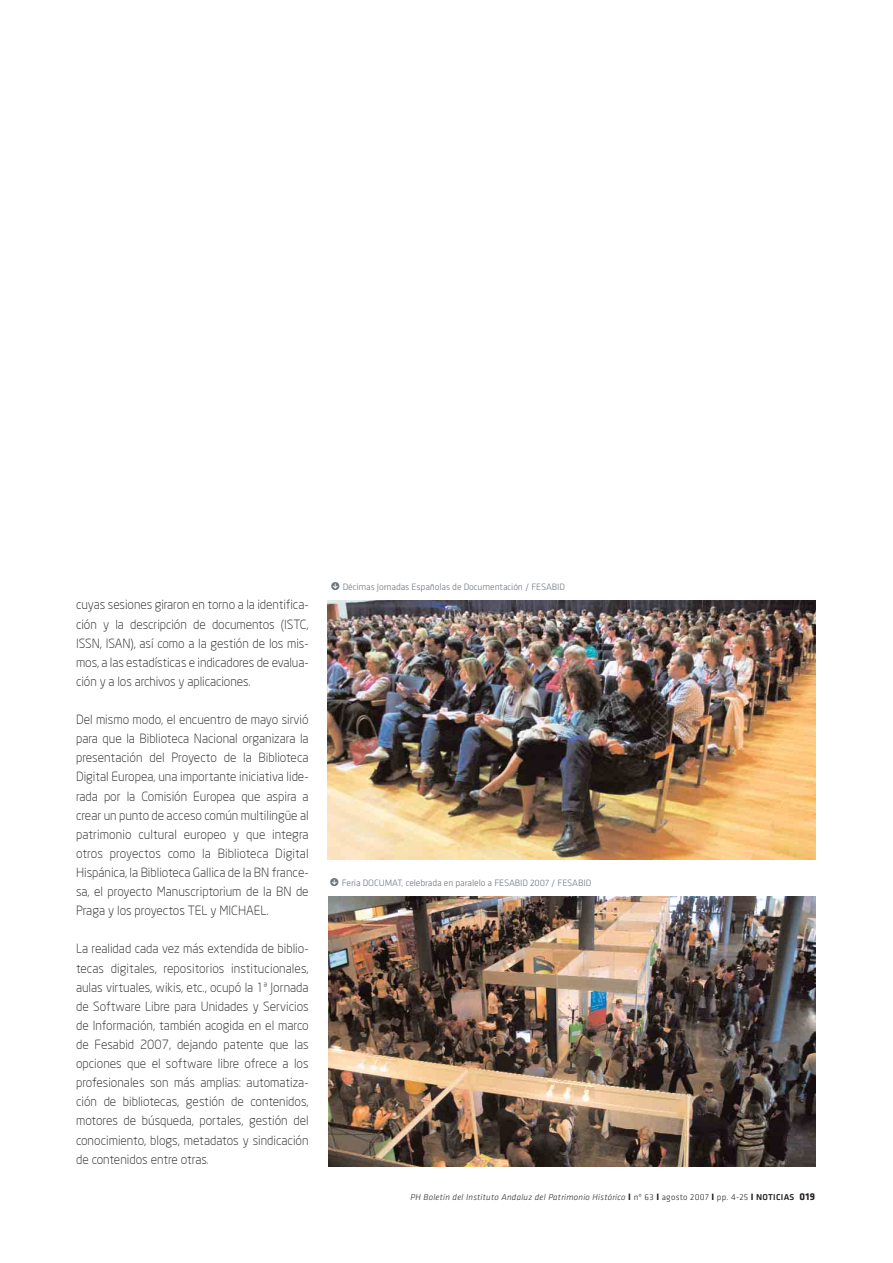
<style>
.page{position:relative;width:893px;height:1263px;background:#fff}
.page>*{position:absolute;margin:0;border:0;box-sizing:border-box;transform-origin:0 0}
.t1{font:300 12.45px/19px "Neo Sans";color:#231f20;text-align:justify}
.t2{font:300 9.6px "Klavika";letter-spacing:-.01em;color:#6a737b}
.t3{font:italic 300 8.85px "Klavika";letter-spacing:.03em;color:#231f20}
.s1{font-family:"Klavika Medium Arrows";font-weight:400;font-size:11.7px}
.s2{font-family:"Klavika Light Caps";font-weight:400}
.s3{font-weight:700;font-style:normal;font-size:9.6px}
.s4{font-style:normal}
.s5{font-weight:500;font-style:normal}
.s6{font-weight:700;font-style:normal;font-size:10.35px}
</style>
<div class="page">
<img style="left:328px;top:600px;width:487px;height:260px">
<img style="left:329px;top:897px;width:487px;height:269px">
<p class="t1" style="left:76px;top:595px;width:234px">cuyas sesiones giraron en torno a la identifica&shy;ción y la descripción de documentos (ISTC, ISSN, ISAN), así como a la gestión de los mis&shy;mos, a las estadísticas e indicadores de evalua&shy;ción y a los archivos y aplicaciones.</p>
<p class="t1" style="left:76px;top:709px;width:234px">Del mismo modo, el encuentro de mayo sirvió para que la Biblioteca Nacional organizara la presentación del Proyecto de la Biblioteca Digital Europea, una importante iniciativa lide&shy;rada por la Comisión Europea que aspira a crear un punto de acceso común multilingüe al patrimonio cultural europeo y que integra otros proyectos como la Biblioteca Digital Hispánica, la Biblioteca Gallica de la BN france&shy;sa, el proyecto Manuscriptorium de la BN de Praga y los proyectos TEL y MICHAEL.</p>
<p class="t1" style="left:76px;top:939px;width:234px">La realidad cada vez más extendida de biblio&shy;tecas digitales, repositorios institucionales, aulas virtuales, wikis, etc., ocupó la 1ª Jornada de Software Libre para Unidades y Servicios de Información, también acogida en el marco de Fesabid 2007, dejando patente que las opciones que el software libre ofrece a los profesionales son más amplias: automatiza&shy;ción de bibliotecas, gestión de contenidos, motores de búsqueda, portales, gestión del conocimiento, blogs, metadatos y sindicación de contenidos entre otras.</p>
<p class="t2" style="left:331px;top:583px;width:236px"><span class="s1">X</span> Décimas Jornadas Españolas de Documentación / <span class="s2">FESABID</span></p>
<p class="t2" style="left:330px;top:879px;width:263px"><span class="s1">X</span> Feria DOCUMAT, celebrada en paralelo a FESABID 2007 / <span class="s2">FESABID</span></p>
<p class="t3" style="left:411px;top:1194px;width:406px">PH Boletín del Instituto Andaluz del Patrimonio Histórico <span class="s3">I</span> <span class="s4">nº 63</span> <span class="s3">I</span> <span class="s4">agosto 2007</span> <span class="s3">I</span> <span class="s4">pp. 4-25</span> <span class="s3">I</span> <span class="s5">NOTICIAS</span> <span class="s6">019</span></p>
</div>
